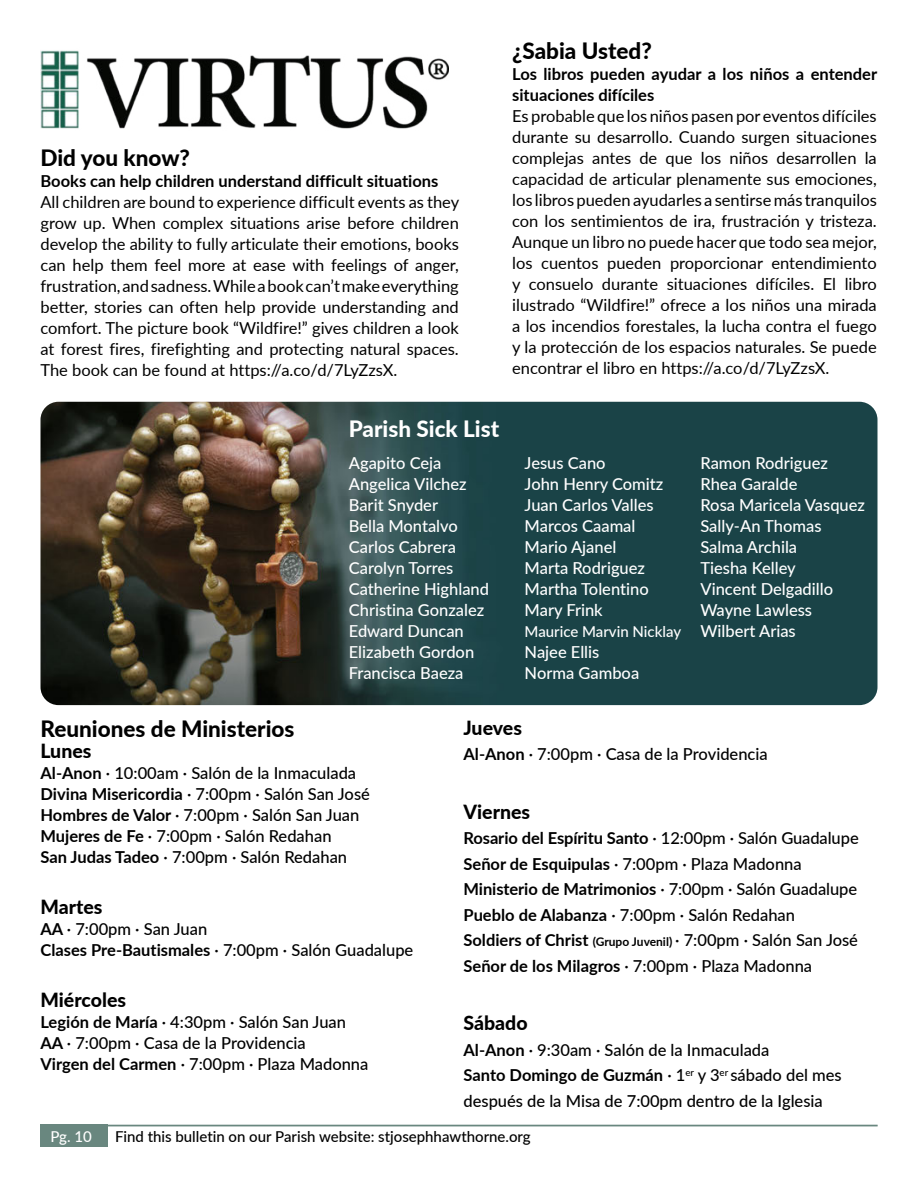
<style>
.page{position:relative;width:918px;height:1188px;background:#fff}
.page>*{position:absolute;margin:0;border:0;box-sizing:border-box;transform-origin:0 0}
.t1{font:800 22.5px "Lato";color:#000}
.t2{font:800 22.5px "Lato";color:#fff}
.t3{font:800 19.5px "Lato";color:#000}
.t4{font:16.5px/21px "Lato";color:#000;text-align:justify}
.t5{font:500 16.5px/21px "Hhyvvc Lato";color:#000}
.t6{font:500 16.5px/21px "Hhyvvc Lato";color:#fff}
.t7{font:700 16.5px/21px "Lato";color:#000}
.t8{font:500 15px "Bnlfxc Lato";color:#000}
.t9{font:500 15px "Hhyvvc Lato";color:#fff}
.s1{font-family:"Lato";font-weight:700}
.s2{font-family:"Hhyvvc Lato";font-weight:500}
.s3{font-family:"Lato";font-weight:700;font-size:12px}
</style>
<div class="page">
<div style="left:40px;top:1125px;width:68px;height:22px;background:#69877f"></div>
<hr style="left:108px;top:1125px;width:770px;height:1px;background:#69877f">
<img style="left:41px;top:402px;width:837px;height:303px">
<img style="left:41px;top:50px;width:407px;height:79px">
<h1 class="t1" style="left:40px;top:141px;width:151px">Did you know?</h1>
<p class="t7" style="left:40px;top:169px;width:399px">Books can help children understand difficult situations</p>
<p class="t4" style="left:40px;top:190px;width:420px">All children are bound to experience difficult events as they grow up. When complex situations arise before children develop the ability to fully articulate their emotions, books can help them feel more at ease with feelings of anger, frustration, and sadness. While a book can’t make everything better, stories can often help provide understanding and comfort. The picture book “Wildfire!” gives children a look at forest fires, firefighting and protecting natural spaces.<br>The book can be found at https://a.co/d/7LyZzsX.</p>
<h1 class="t1" style="left:512px;top:34px;width:141px">¿Sabia Usted?</h1>
<p class="t7" style="left:512px;top:62px;width:366px">Los libros pueden ayudar a los niños a entender situaciones difíciles</p>
<p class="t4" style="left:512px;top:104px;width:366px">Es probable que los niños pasen por eventos difíciles durante su desarrollo. Cuando surgen situaciones complejas antes de que los niños desarrollen la capacidad de articular plenamente sus emociones, los libros pueden ayudarles a sentirse más tranquilos con los sentimientos de ira, frustración y tristeza.<br>Aunque un libro no puede hacer que todo sea mejor, los cuentos pueden proporcionar entendimiento y consuelo durante situaciones difíciles. El libro ilustrado “Wildfire!” ofrece a los niños una mirada a los incendios forestales, la lucha contra el fuego y la protección de los espacios naturales. Se puede encontrar el libro en https://a.co/d/7LyZzsX.</p>
<h1 class="t2" style="left:349px;top:412px;width:152px">Parish Sick List</h1>
<p class="t6" style="left:349px;top:452px;width:142px">Agapito Ceja<br>Angelica Vilchez<br>Barit Snyder<br>Bella Montalvo<br>Carlos Cabrera<br>Carolyn Torres<br>Catherine Highland<br>Christina Gonzalez<br>Edward Duncan<br>Elizabeth Gordon<br>Francisca Baeza</p>
<p class="t6" style="left:525px;top:452px;width:140px">Jesus Cano<br>John Henry Comitz<br>Juan Carlos Valles<br>Marcos Caamal<br>Mario Ajanel<br>Marta Rodriguez<br>Martha Tolentino<br>Mary Frink</p>
<p class="t9" style="left:525px;top:621px;width:158px">Maurice Marvin Nicklay</p>
<p class="t6" style="left:525px;top:641px;width:116px">Najee Ellis<br>Norma Gamboa</p>
<p class="t6" style="left:700px;top:452px;width:166px">Ramon Rodriguez<br>Rhea Garalde<br>Rosa Maricela Vasquez<br>Sally-An Thomas<br>Salma Archila<br>Tiesha Kelley<br>Vincent Delgadillo<br>Wayne Lawless<br>Wilbert Arias</p>
<h1 class="t1" style="left:40px;top:712px;width:256px">Reuniones de Ministerios</h1>
<p class="t3" style="left:40px;top:737px;width:52px">Lunes</p>
<p class="t5" style="left:40px;top:762px;width:331px"><span class="s1">Al-Anon</span> · 10:00am · Salón de la Inmaculada <span class="s1">Divina Misericordia</span> · 7:00pm · Salón San José <span class="s1">Hombres de Valor</span> · 7:00pm · Salón San Juan <span class="s1">Mujeres de Fe</span> · 7:00pm · Salón Redahan<br><span class="s1">San Judas Tadeo</span> · 7:00pm · Salón Redahan</p>
<p class="t3" style="left:40px;top:893px;width:64px">Martes</p>
<p class="t5" style="left:40px;top:918px;width:374px"><span class="s1">AA</span> · 7:00pm · San Juan<br><span class="s1">Clases Pre-Bautismales</span> · 7:00pm · Salón Guadalupe</p>
<p class="t3" style="left:40px;top:986px;width:87px">Miércoles</p>
<p class="t5" style="left:40px;top:1011px;width:329px"><span class="s1">Legión de María</span> · 4:30pm · Salón San Juan<br><span class="s1">AA</span> · 7:00pm · Casa de la Providencia<br><span class="s1">Virgen del Carmen</span> · 7:00pm · Plaza Madonna</p>
<p class="t3" style="left:464px;top:713px;width:60px">Jueves</p>
<p class="t5" style="left:464px;top:743px;width:306px"><span class="s1">Al-Anon</span> · 7:00pm · Casa de la Providencia</p>
<p class="t3" style="left:464px;top:797px;width:68px">Viernes</p>
<p class="t7" style="left:464px;top:827px;width:397px">Rosario del Espíritu Santo <span class="s2">· 12:00pm · Salón Guadalupe</span></p>
<p class="t5" style="left:464px;top:853px;width:340px"><span class="s1">Señor de Esquipulas</span> · 7:00pm · Plaza Madonna</p>
<p class="t7" style="left:464px;top:878px;width:395px">Ministerio de Matrimonios <span class="s2">· 7:00pm · Salón Guadalupe</span></p>
<p class="t5" style="left:463px;top:901px;width:396px;line-height:25.5px"><span class="s1">Pueblo de Alabanza</span> · 7:00pm · Salón Redahan<br><span class="s1">Soldiers of Christ</span> <span class="s3">(Grupo Juvenil)</span> · 7:00pm · Salón San José<br><span class="s1">Señor de los Milagros</span> · 7:00pm · Plaza Madonna</p>
<p class="t3" style="left:464px;top:1009px;width:66px">Sábado</p>
<p class="t5" style="left:464px;top:1039px;width:307px"><span class="s1">Al-Anon</span> · 9:30am · Salón de la Inmaculada</p>
<p class="t7" style="left:464px;top:1064px;width:380px">Santo Domingo de Guzmán <span class="s2">· 1</span><sup>er</sup> <span class="s2">y 3</span><sup>er</sup> <span class="s2">sábado del mes</span></p>
<p class="t5" style="left:464px;top:1090px;width:361px">después de la Misa de 7:00pm dentro de la Iglesia</p>
<p class="t9" style="left:51px;top:1126px;width:43px">Pg. 10</p>
<p class="t8" style="left:115px;top:1126px;width:417px">Find this bulletin on our Parish website: stjosephhawthorne.org</p>
</div>
